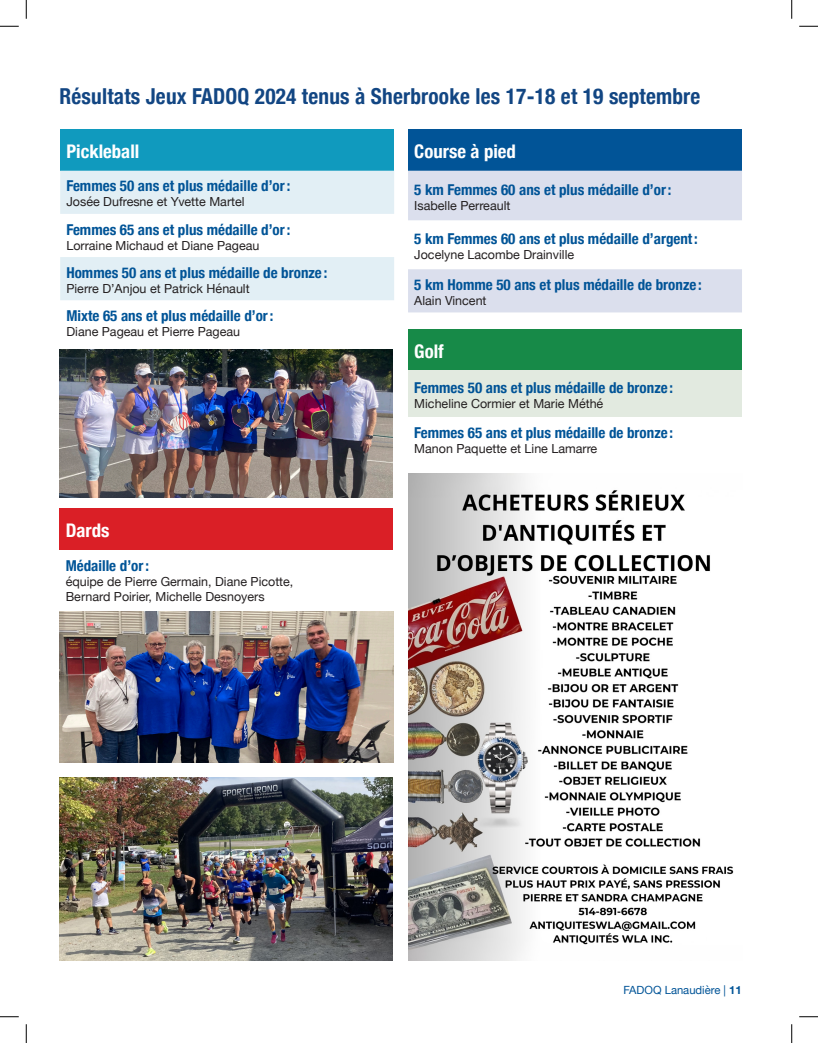
<style>
.page{position:relative;width:818px;height:1043px;background:#fff}
.page>*{position:absolute;margin:0;border:0;box-sizing:border-box;transform-origin:0 0}
.Titre_30_pt{font:700 condensed 22px "Helvetica Neue";letter-spacing:.01em;color:#124683}
.titre_Activite{font:700 condensed 18.75px "Helvetica Neue";color:#fff}
.titre_Activite-2{font:700 condensed 15px "Helvetica Neue";color:#015497}
.titre_Activite-3{font:12.5px/15px "Helvetica Neue";color:#231f20}
.t1{font:11.25px "Helvetica Neue";color:#015497}
.s1{font-weight:700}
</style>
<div class="page">
<img style="left:59px;top:349px;width:333px;height:148px">
<img style="left:60px;top:611px;width:333px;height:151px">
<div style="left:408px;top:129px;width:334px;height:42px;background:#015497"></div>
<svg style="left:408px;top:171px;width:334px;height:141px;fill:#dbdfed"></svg>
<div style="left:408px;top:329px;width:334px;height:41px;background:#178a48"></div>
<div style="left:408px;top:370px;width:334px;height:47px;background:#e2eae0"></div>
<div style="left:60px;top:129px;width:334px;height:42px;background:#109abe"></div>
<svg style="left:60px;top:171px;width:334px;height:129px;fill:#e2eff5"></svg>
<div style="left:59px;top:508px;width:334px;height:42px;background:#da1f26"></div>
<img style="left:408px;top:474px;width:326px;height:486px">
<img style="left:59px;top:777px;width:333px;height:183px">
<svg style="left:0;top:25px;width:19px;height:2px"></svg>
<svg style="left:799px;top:25px;width:19px;height:2px"></svg>
<svg style="left:0;top:1016px;width:19px;height:1px"></svg>
<svg style="left:799px;top:1016px;width:19px;height:1px"></svg>
<svg style="left:25px;top:0;width:2px;height:19px"></svg>
<svg style="left:25px;top:1024px;width:2px;height:18px"></svg>
<svg style="left:791px;top:0;width:1px;height:19px"></svg>
<svg style="left:791px;top:1024px;width:1px;height:18px"></svg>
<p class="Titre_30_pt" style="left:60px;top:78px;width:642px">Résultats Jeux FADOQ 2024 tenus à Sherbrooke les 17-18 et 19 septembre</p>
<p class="titre_Activite" style="left:414px;top:136px;width:103px">Course à pied</p>
<p class="titre_Activite-2" style="left:414px;top:177px;width:259px">5 km Femmes 60 ans et plus médaille d’or:</p>
<p class="titre_Activite-3" style="left:414px;top:198px;width:98px">Isabelle Perreault</p>
<p class="titre_Activite-2" style="left:414px;top:226px;width:285px">5 km Femmes 60 ans et plus médaille d’argent:</p>
<p class="titre_Activite-3" style="left:414px;top:248px;width:161px">Jocelyne Lacombe Drainville</p>
<p class="titre_Activite-2" style="left:414px;top:272px;width:289px">5 km Homme 50 ans et plus médaille de bronze :</p>
<p class="titre_Activite-3" style="left:414px;top:294px;width:74px">Alain Vincent</p>
<p class="titre_Activite" style="left:414px;top:336px;width:31px">Golf</p>
<p class="titre_Activite-2" style="left:414px;top:375px;width:260px">Femmes 50 ans et plus médaille de bronze :</p>
<p class="titre_Activite-3" style="left:414px;top:397px;width:190px">Micheline Cormier et Marie Méthé</p>
<p class="titre_Activite-2" style="left:414px;top:420px;width:260px">Femmes 65 ans et plus médaille de bronze :</p>
<p class="titre_Activite-3" style="left:414px;top:442px;width:184px">Manon Paquette et Line Lamarre</p>
<p class="titre_Activite" style="left:66px;top:136px;width:74px">Pickleball</p>
<p class="titre_Activite-2" style="left:66px;top:173px;width:225px">Femmes 50 ans et plus médaille d’or:</p>
<p class="titre_Activite-3" style="left:66px;top:195px;width:180px">Josée Dufresne et Yvette Martel</p>
<p class="titre_Activite-2" style="left:66px;top:217px;width:225px">Femmes 65 ans et plus médaille d’or:</p>
<p class="titre_Activite-3" style="left:66px;top:238px;width:194px">Lorraine Michaud et Diane Pageau</p>
<p class="titre_Activite-2" style="left:66px;top:260px;width:262px">Hommes 50 ans et plus médaille de bronze :</p>
<p class="titre_Activite-3" style="left:66px;top:281px;width:185px">Pierre D’Anjou et Patrick Hénault</p>
<p class="titre_Activite-2" style="left:66px;top:303px;width:208px">Mixte 65 ans et plus médaille d’or:</p>
<p class="titre_Activite-3" style="left:66px;top:325px;width:175px">Diane Pageau et Pierre Pageau</p>
<p class="titre_Activite" style="left:66px;top:515px;width:45px">Dards</p>
<p class="titre_Activite-2" style="left:66px;top:552px;width:85px">Médaille d’or:</p>
<p class="titre_Activite-3" style="left:66px;top:574px;width:229px">équipe de Pierre Germain, Diane Picotte,<br>Bernard Poirier, Michelle Desnoyers</p>
<p class="t1" style="left:623px;top:981px;width:120px">FADOQ Lanaudière | <span class="s1">11</span></p>
</div>
